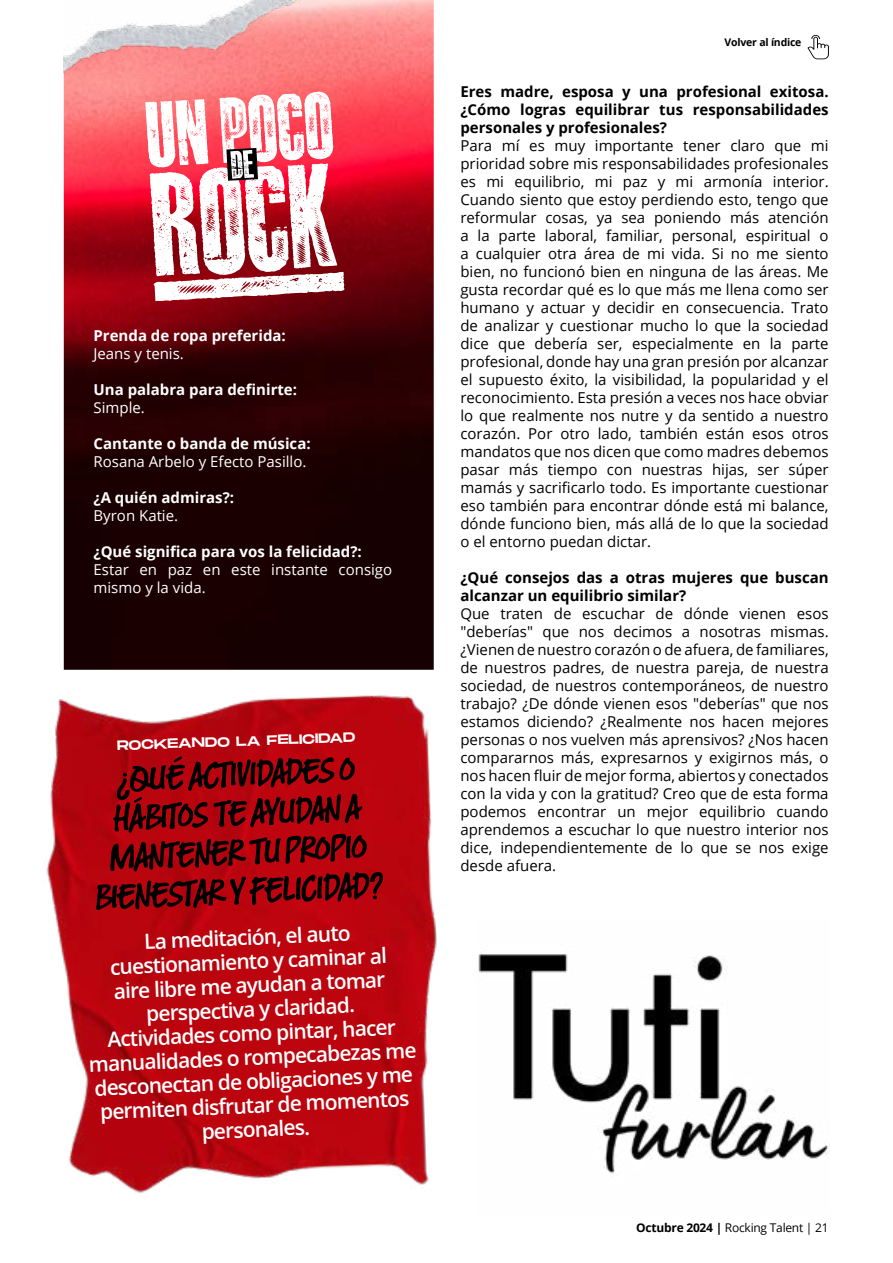
<style>
.page{position:relative;width:893px;height:1263px;background:#fff}
.page>*{position:absolute;margin:0;border:0;box-sizing:border-box;transform-origin:0 0}
.t1{font:600 21px/24px "Open Sans";color:#fff;text-align:center}
.t2{font:15px/18px "Open Sans";color:#000;text-align:justify}
.t3{font:700 15px/18px "Open Sans";color:#000;text-align:justify}
.t4{font:700 15px "Open Sans";color:#fff}
.t5{font:15px/18px "Open Sans";color:#fff}
.t6{font:13.5px "Monument Extended";color:#fff}
.t7{font:12px "Open Sans";letter-spacing:-.02em;color:#000}
.t8{font:700 10.5px "Open Sans";letter-spacing:-.02em;color:#000}
.s1{font-weight:700}
</style>
<div class="page">
<img style="left:46px;top:695px;width:391px;height:498px">
<svg style="left:96px;top:756px;width:288px;height:154px;background:#82020a"></svg>
<img style="left:64px;top:0;width:370px;height:670px">
<img style="left:64px;top:0;width:293px;height:79px">
<svg style="left:145px;top:92px;width:199px;height:209px"></svg>
<img style="left:478px;top:954px;width:350px;height:220px">
<svg style="left:807px;top:35px;width:22px;height:24px"></svg>
<p class="t4" style="left:94px;top:325px;width:194px">Prenda de ropa preferida:</p>
<p class="t5" style="left:94px;top:344px;width:92px">Jeans y tenis.</p>
<p class="t4" style="left:94px;top:379px;width:205px">Una palabra para definirte:</p>
<p class="t5" style="left:94px;top:398px;width:53px">Simple.</p>
<p class="t4" style="left:94px;top:433px;width:219px">Cantante o banda de música:</p>
<p class="t5" style="left:94px;top:452px;width:214px">Rosana Arbelo y Efecto Pasillo.</p>
<p class="t4" style="left:94px;top:487px;width:142px">¿A quién admiras?:</p>
<p class="t5" style="left:94px;top:506px;width:86px">Byron Katie.</p>
<p class="t4" style="left:94px;top:541px;width:270px">¿Qué significa para vos la felicidad?:</p>
<p class="t5" style="left:94px;top:560px;width:300px">Estar en paz en este instante consigo mismo y la vida.</p>
<p class="t6" style="left:117px;top:735px;width:240px;rotate:-2deg">ROCKEANDO LA FELICIDAD</p>
<p class="t1" style="left:82px;top:933px;width:329px;rotate:-3deg">La meditación, el auto cuestionamiento y caminar al<br>aire libre me ayudan a tomar perspectiva y claridad.<br>Actividades como pintar, hacer manualidades o rompecabezas me desconectan de obligaciones y me permiten disfrutar de momentos personales.</p>
<p class="t8" style="left:725px;top:35px;width:78px">Volver al índice</p>
<p class="t3" style="left:460px;top:82px;width:370px">Eres madre, esposa y una profesional exitosa. ¿Cómo logras equilibrar tus responsabilidades personales y profesionales?</p>
<p class="t2" style="left:460px;top:136px;width:370px">Para mí es muy importante tener claro que mi prioridad sobre mis responsabilidades profesionales es mi equilibrio, mi paz y mi armonía interior.<br>Cuando siento que estoy perdiendo esto, tengo que reformular cosas, ya sea poniendo más atención a la parte laboral, familiar, personal, espiritual o a cualquier otra área de mi vida. Si no me siento bien, no funcionó bien en ninguna de las áreas. Me gusta recordar qué es lo que más me llena como ser humano y actuar y decidir en consecuencia. Trato de analizar y cuestionar mucho lo que la sociedad dice que debería ser, especialmente en la parte profesional, donde hay una gran presión por alcanzar el supuesto éxito, la visibilidad, la popularidad y el reconocimiento. Esta presión a veces nos hace obviar lo que realmente nos nutre y da sentido a nuestro corazón. Por otro lado, también están esos otros mandatos que nos dicen que como madres debemos pasar más tiempo con nuestras hijas, ser súper mamás y sacrificarlo todo. Es importante cuestionar eso también para encontrar dónde está mi balance, dónde funciono bien, más allá de lo que la sociedad o el entorno puedan dictar.</p>
<p class="t3" style="left:460px;top:568px;width:370px">¿Qué consejos das a otras mujeres que buscan alcanzar un equilibrio similar?</p>
<p class="t2" style="left:460px;top:604px;width:370px">Que traten de escuchar de dónde vienen esos "deberías" que nos decimos a nosotras mismas. ¿Vienen de nuestro corazón o de afuera, de familiares, de nuestros padres, de nuestra pareja, de nuestra sociedad, de nuestros contemporáneos, de nuestro trabajo? ¿De dónde vienen esos "deberías" que nos estamos diciendo? ¿Realmente nos hacen mejores personas o nos vuelven más aprensivos? ¿Nos hacen compararnos más, expresarnos y exigirnos más, o nos hacen fluir de mejor forma, abiertos y conectados con la vida y con la gratitud? Creo que de esta forma podemos encontrar un mejor equilibrio cuando aprendemos a escuchar lo que nuestro interior nos dice, independientemente de lo que se nos exige desde afuera.</p>
<p class="t7" style="left:636px;top:1220px;width:194px"><span class="s1">Octubre 2024 |</span> Rocking Talent | 21</p>
</div>
